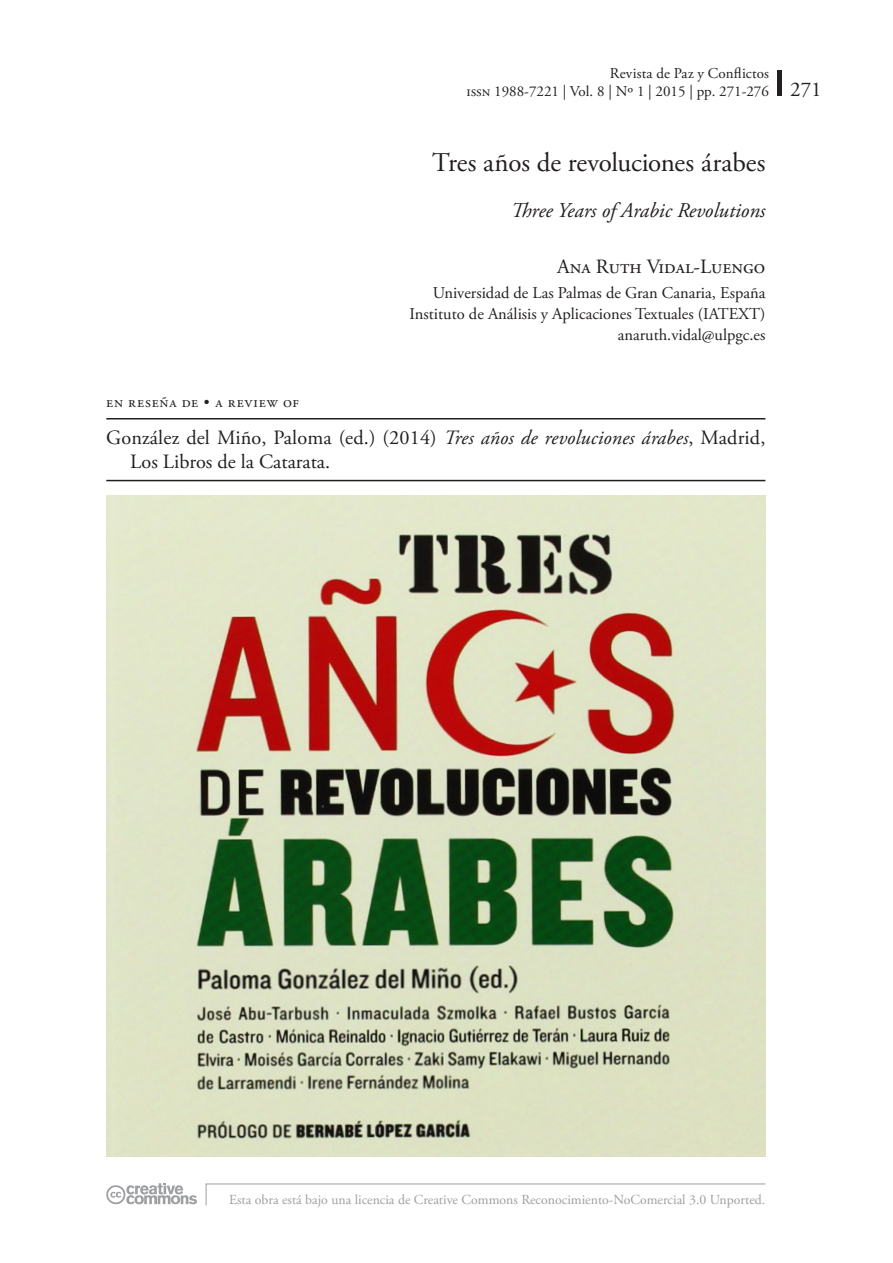
<style>
.page{position:relative;width:893px;height:1263px;background:#fff}
.page>*{position:absolute;margin:0;border:0;box-sizing:border-box;transform-origin:0 0}
.Título_1{font:27px "Adobe Garamond Pro";color:#231f20}
.Title_english{font:italic 21px "Adobe Garamond Pro";color:#231f20}
.FOLIOS{font:21px "Adobe Garamond Pro";color:#231f20}
.inreviewof{font:20.25px/24.3px "Adobe Garamond Pro";color:#231f20}
.Autor{font:20.25px "Adobe Garamond Pro";color:#231f20}
.info_autor{font:16.5px/21px "Adobe Garamond Pro";color:#231f20;text-align:right}
.FUNDEDBY{font:15.75px "Adobe Garamond Pro";letter-spacing:.055em;color:#231f20}
.t1{font:15px/18px "Adobe Garamond Pro";color:#231f20;text-align:right}
.t2{font:13.8px "Adobe Garamond Pro";color:#9d9fa2}
.s1{font-style:italic}
</style>
<div class="page">
<div style="left:777px;top:70px;width:5px;height:26px;background:#231f20"></div>
<svg style="left:106px;top:1183px;width:91px;height:22px"></svg>
<svg style="left:205px;top:1183px;width:561px;height:23px"></svg>
<hr style="left:106px;top:418px;width:659px;height:1px;background:#231f20">
<hr style="left:106px;top:480px;width:659px;height:1px;background:#231f20">
<img style="left:107px;top:495px;width:658px;height:662px">
<p class="t1" style="left:466px;top:64px;width:304px">Revista de Paz y Conflictos<br>issn 1988-7221 | Vol. 8 | Nº 1 | 2015 | pp. 271-276</p>
<p class="Título_1" style="left:432px;top:147px;width:335px">Tres años de revoluciones árabes</p>
<p class="Title_english" style="left:511px;top:198px;width:256px">Three Years of Arabic Revolutions</p>
<p class="Autor" style="left:557px;top:255px;width:210px">Ana Ruth Vidal-Luengo</p>
<p class="info_autor" style="left:410px;top:283px;width:357px">Universidad de Las Palmas de Gran Canaria, España<br>Instituto de Análisis y Aplicaciones Textuales (IATEXT) anaruth.vidal@ulpgc.es</p>
<p class="FUNDEDBY" style="left:106px;top:392px;width:194px">en reseña de • a review of</p>
<p class="inreviewof" style="left:130px;top:426px;width:637px;text-indent:-24px">González del Miño, Paloma (ed.) (2014) <span class="s1">Tres años de revoluciones árabes</span>, Madrid,<br>Los Libros de la Catarata.</p>
<p class="FOLIOS" style="left:790px;top:76px;width:33px">271</p>
<p class="t2" style="left:229px;top:1191px;width:538px">Esta obra está bajo una licencia de Creative Commons Reconocimiento-NoComercial 3.0 Unported.</p>
</div>
